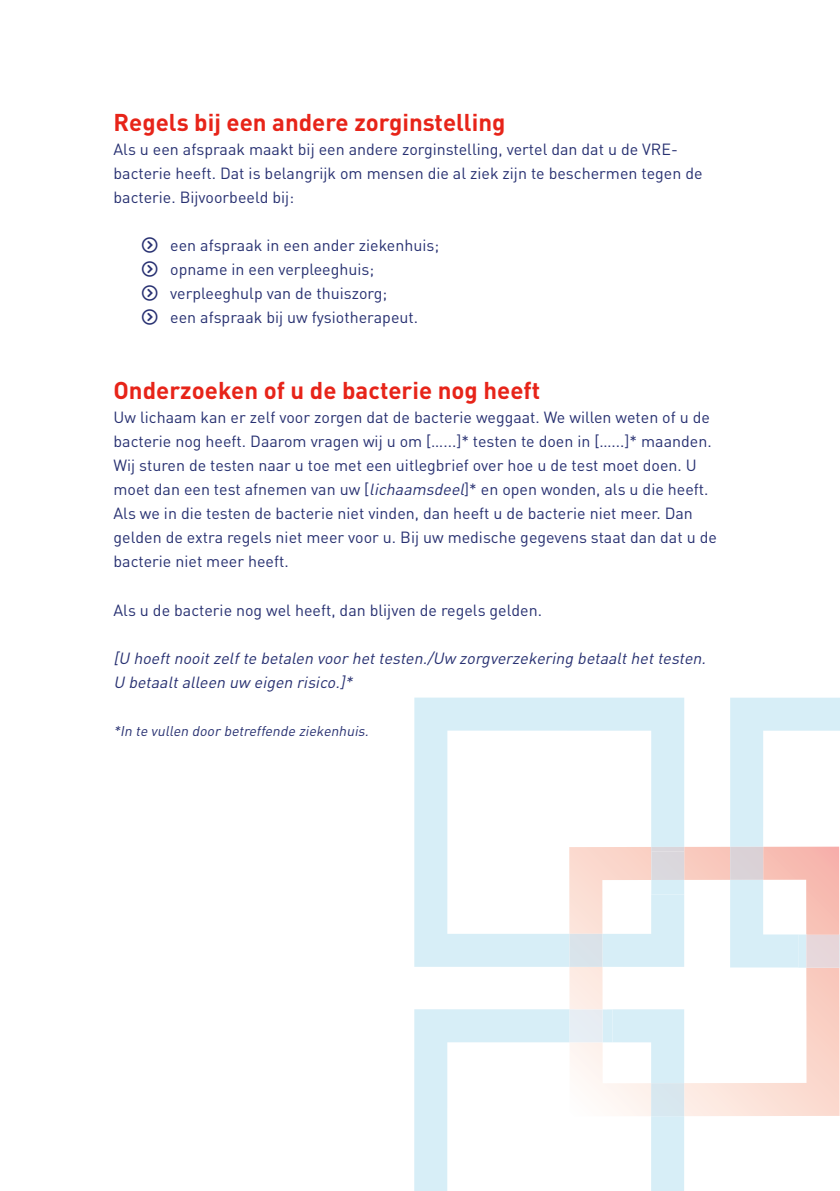
<style>
.page{position:relative;width:840px;height:1191px;background:#fff}
.page>*{position:absolute;margin:0;border:0;box-sizing:border-box;transform-origin:0 0}
.t1{font:700 24px "DIN";color:#e72419}
.t2{font:16px/24px "DIN";color:#273071}
.t3{font:italic 16px "DIN";color:#273071}
.t4{font:italic 14px "DIN";color:#273071}
.s1{font-style:italic}
</style>
<div class="page">
<svg style="left:569px;top:846px;width:270px;height:270px"></svg>
<svg style="left:414px;top:697px;width:269px;height:270px"></svg>
<svg style="left:569px;top:847px;width:114px;height:120px"></svg>
<svg style="left:729px;top:697px;width:110px;height:270px"></svg>
<svg style="left:414px;top:1009px;width:269px;height:182px"></svg>
<svg style="left:569px;top:1009px;width:114px;height:107px"></svg>
<p class="t1" style="left:113px;top:106px;width:393px">Regels bij een andere zorginstelling</p>
<p class="t2" style="left:113px;top:136px;width:590px">Als u een afspraak maakt bij een andere zorginstelling, vertel dan dat u de VRE&shy;bacterie heeft. Dat is belangrijk om mensen die al ziek zijn te beschermen tegen de bacterie. Bijvoorbeeld bij:</p>
<p class="t2" style="left:142px;top:232px;width:298px">❖□■●▼ een afspraak in een ander ziekenhuis;</p>
<p class="t2" style="left:142px;top:256px;width:234px">❖□■●▼ opname in een verpleeghuis;</p>
<p class="t2" style="left:142px;top:280px;width:247px">❖□■●▼ verpleeghulp van de thuiszorg;</p>
<p class="t2" style="left:142px;top:304px;width:277px">❖□■●▼ een afspraak bij uw fysiotherapeut.</p>
<p class="t1" style="left:113px;top:375px;width:428px">Onderzoeken of u de bacterie nog heeft</p>
<p class="t2" style="left:113px;top:405px;width:599px">Uw lichaam kan er zelf voor zorgen dat de bacterie weggaat. We willen weten of u de bacterie nog heeft. Daarom vragen wij u om […...]* testen te doen in […...]* maanden.<br>Wij sturen de testen naar u toe met een uitlegbrief over hoe u de test moet doen. U moet dan een test afnemen van uw [<span class="s1">lichaamsdeel</span>]* en open wonden, als u die heeft.</p>
<p class="t2" style="left:113px;top:501px;width:604px">Als we in die testen de bacterie niet vinden, dan heeft u de bacterie niet meer. Dan gelden de extra regels niet meer voor u. Bij uw medische gegevens staat dan dat u de bacterie niet meer heeft.</p>
<p class="t2" style="left:113px;top:597px;width:430px">Als u de bacterie nog wel heeft, dan blijven de regels gelden.</p>
<p class="t3" style="left:113px;top:648px;width:597px">[U hoeftnooitzelfte betalen voorhettesten./Uw zorgverzekering betaalthettesten.</p>
<p class="t3" style="left:113px;top:672px;width:244px">U betaaltalleen uw eigen risico.]*</p>
<p class="t4" style="left:113px;top:721px;width:259px">*In te vullen door betreffende ziekenhuis.</p>
</div>
